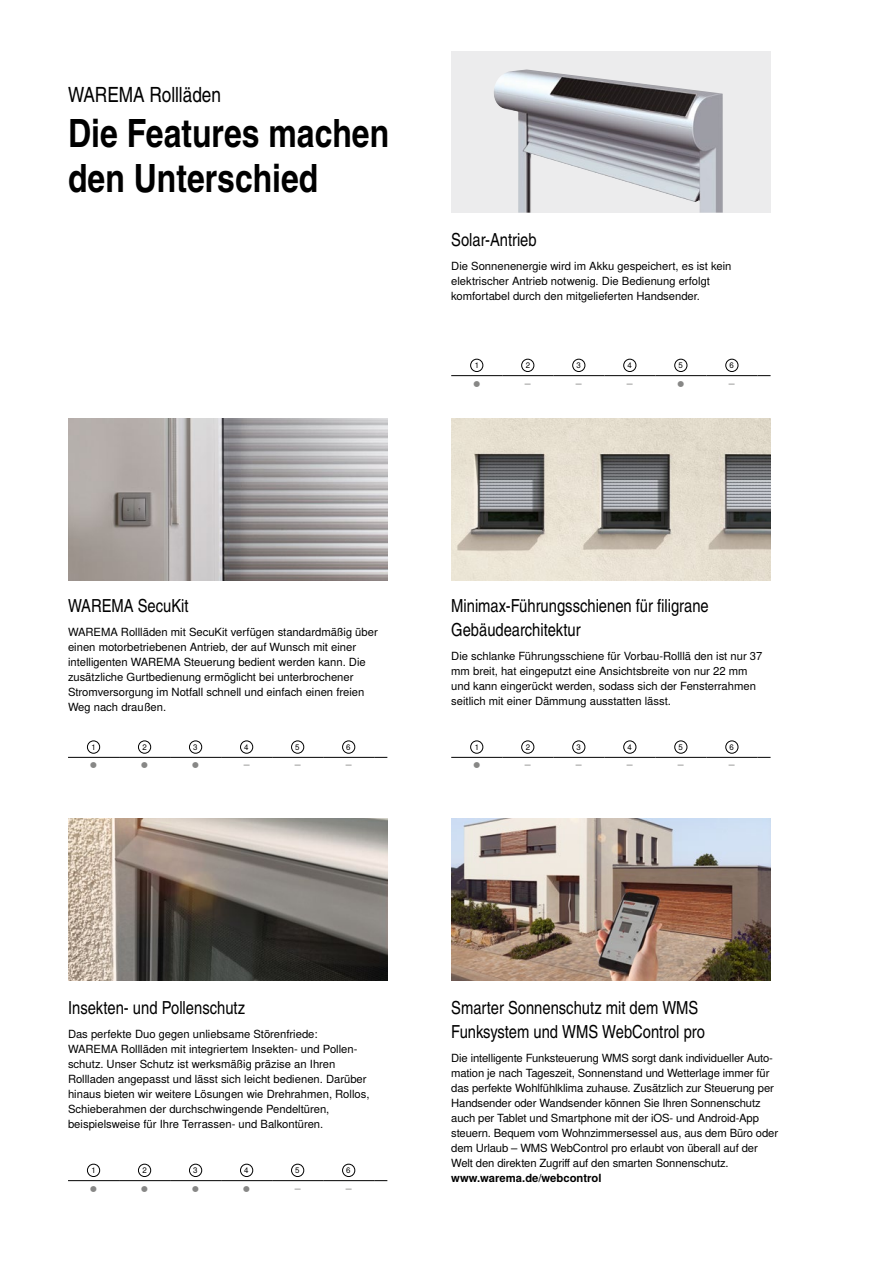
<style>
.page{position:relative;width:893px;height:1263px;background:#fff}
.page>*{position:absolute;margin:0;border:0;box-sizing:border-box;transform-origin:0 0}
.t1{font:700 39px/45px "Warema Nimbus Cnd";color:#000}
.t2{font:21px "Warema Nimbus Cnd";color:#000}
.t3{font:18px/24px "Warema Nimbus Cnd";color:#000}
.t4{font:11.25px/15px "Warema Nimbus";color:#000}
.t5{font:700 11.25px "Warema Nimbus";color:#000}
.t6{font:10.5px "Warema Nimbus";color:#878786}
.t7{font:7.8px "Warema Nimbus";color:#000}
</style>
<div class="page">
<img style="left:68px;top:419px;width:319px;height:161px">
<img style="left:451px;top:819px;width:320px;height:161px">
<img style="left:68px;top:819px;width:319px;height:161px">
<div style="left:451px;top:51px;width:320px;height:162px;background:#ececed"></div>
<img style="left:494px;top:70px;width:229px;height:143px">
<img style="left:451px;top:419px;width:320px;height:161px">
<hr style="left:68px;top:1180px;width:51px;height:1px;background:#000">
<hr style="left:119px;top:1180px;width:51px;height:1px;background:#000">
<hr style="left:170px;top:1180px;width:51px;height:1px;background:#000">
<hr style="left:221px;top:1180px;width:51px;height:1px;background:#000">
<hr style="left:272px;top:1180px;width:51px;height:1px;background:#000">
<hr style="left:323px;top:1180px;width:51px;height:1px;background:#000">
<svg style="left:374px;top:1180px;width:13px;height:1px"></svg>
<div style="left:87px;top:1164px;width:13px;height:13px;border:1px solid #000;border-radius:50%"></div>
<div style="left:138px;top:1164px;width:13px;height:13px;border:1px solid #000;border-radius:50%"></div>
<div style="left:189px;top:1164px;width:13px;height:13px;border:1px solid #000;border-radius:50%"></div>
<div style="left:240px;top:1164px;width:13px;height:13px;border:1px solid #000;border-radius:50%"></div>
<div style="left:291px;top:1164px;width:13px;height:13px;border:1px solid #000;border-radius:50%"></div>
<div style="left:342px;top:1164px;width:13px;height:13px;border:1px solid #000;border-radius:50%"></div>
<hr style="left:68px;top:757px;width:51px;height:1px;background:#000">
<hr style="left:119px;top:757px;width:51px;height:1px;background:#000">
<hr style="left:170px;top:757px;width:51px;height:1px;background:#000">
<hr style="left:221px;top:757px;width:51px;height:1px;background:#000">
<hr style="left:272px;top:757px;width:51px;height:1px;background:#000">
<hr style="left:323px;top:757px;width:51px;height:1px;background:#000">
<svg style="left:374px;top:757px;width:13px;height:1px"></svg>
<div style="left:87px;top:741px;width:13px;height:12px;border:1px solid #000;border-radius:50%"></div>
<div style="left:138px;top:741px;width:13px;height:12px;border:1px solid #000;border-radius:50%"></div>
<div style="left:189px;top:741px;width:13px;height:12px;border:1px solid #000;border-radius:50%"></div>
<div style="left:240px;top:741px;width:13px;height:12px;border:1px solid #000;border-radius:50%"></div>
<div style="left:291px;top:741px;width:13px;height:12px;border:1px solid #000;border-radius:50%"></div>
<div style="left:342px;top:741px;width:13px;height:12px;border:1px solid #000;border-radius:50%"></div>
<hr style="left:451px;top:757px;width:51px;height:1px;background:#000">
<hr style="left:502px;top:757px;width:51px;height:1px;background:#000">
<hr style="left:553px;top:757px;width:51px;height:1px;background:#000">
<hr style="left:604px;top:757px;width:51px;height:1px;background:#000">
<hr style="left:655px;top:757px;width:51px;height:1px;background:#000">
<hr style="left:706px;top:757px;width:51px;height:1px;background:#000">
<svg style="left:757px;top:757px;width:14px;height:1px"></svg>
<div style="left:470px;top:741px;width:13px;height:12px;border:1px solid #000;border-radius:50%"></div>
<div style="left:521px;top:741px;width:13px;height:12px;border:1px solid #000;border-radius:50%"></div>
<div style="left:572px;top:741px;width:13px;height:12px;border:1px solid #000;border-radius:50%"></div>
<div style="left:623px;top:741px;width:13px;height:12px;border:1px solid #000;border-radius:50%"></div>
<div style="left:674px;top:741px;width:13px;height:12px;border:1px solid #000;border-radius:50%"></div>
<div style="left:725px;top:741px;width:13px;height:12px;border:1px solid #000;border-radius:50%"></div>
<hr style="left:451px;top:375px;width:51px;height:1px;background:#000">
<hr style="left:502px;top:375px;width:51px;height:1px;background:#000">
<hr style="left:553px;top:375px;width:51px;height:1px;background:#000">
<hr style="left:604px;top:375px;width:51px;height:1px;background:#000">
<hr style="left:655px;top:375px;width:51px;height:1px;background:#000">
<hr style="left:706px;top:375px;width:51px;height:1px;background:#000">
<svg style="left:757px;top:375px;width:14px;height:1px"></svg>
<div style="left:470px;top:359px;width:13px;height:13px;border:1px solid #000;border-radius:50%"></div>
<div style="left:521px;top:359px;width:13px;height:13px;border:1px solid #000;border-radius:50%"></div>
<div style="left:572px;top:359px;width:13px;height:13px;border:1px solid #000;border-radius:50%"></div>
<div style="left:623px;top:359px;width:13px;height:13px;border:1px solid #000;border-radius:50%"></div>
<div style="left:674px;top:359px;width:13px;height:13px;border:1px solid #000;border-radius:50%"></div>
<div style="left:725px;top:359px;width:13px;height:13px;border:1px solid #000;border-radius:50%"></div>
<h2 class="t2" style="left:68px;top:82px;width:155px">WAREMA Rollläden</h2>
<h1 class="t1" style="left:68px;top:111px;width:323px">Die Features machen den Unterschied</h1>
<h3 class="t3" style="left:451px;top:228px;width:87px">Solar-Antrieb</h3>
<p class="t4" style="left:451px;top:259px;width:282px">Die Sonnenenergie wird im Akku gespeichert, es ist kein elektrischer Antrieb notwenig. Die Bedienung erfolgt komfortabel durch den mitgelieferten Handsender.</p>
<p class="t7" style="left:475px;top:361px;width:6px">1</p>
<p class="t7" style="left:526px;top:361px;width:6px">2</p>
<p class="t7" style="left:576px;top:361px;width:6px">3</p>
<p class="t7" style="left:627px;top:361px;width:6px">4</p>
<p class="t7" style="left:678px;top:361px;width:6px">5</p>
<p class="t7" style="left:729px;top:361px;width:6px">6</p>
<p class="t6" style="left:472px;top:377px;width:10px">●</p>
<p class="t6" style="left:525px;top:377px;width:7px">–</p>
<p class="t6" style="left:576px;top:377px;width:7px">–</p>
<p class="t6" style="left:627px;top:377px;width:7px">–</p>
<p class="t6" style="left:676px;top:377px;width:10px">●</p>
<p class="t6" style="left:729px;top:377px;width:7px">–</p>
<h3 class="t3" style="left:68px;top:594px;width:122px">WAREMA SecuKit</h3>
<p class="t4" style="left:68px;top:625px;width:311px">WAREMA Rollläden mit SecuKit verfügen standardmäßig über einen motorbetriebenen Antrieb, der auf Wunsch mit einer intelligenten WAREMA Steuerung bedient werden kann. Die zusätzliche Gurtbedienung ermöglicht bei unterbrochener Stromversorgung im Notfall schnell und einfach einen freien Weg nach draußen.</p>
<p class="t7" style="left:91px;top:742px;width:6px">1</p>
<p class="t7" style="left:142px;top:742px;width:6px">2</p>
<p class="t7" style="left:193px;top:742px;width:6px">3</p>
<p class="t7" style="left:244px;top:742px;width:6px">4</p>
<p class="t7" style="left:295px;top:742px;width:6px">5</p>
<p class="t7" style="left:346px;top:742px;width:6px">6</p>
<p class="t6" style="left:89px;top:758px;width:10px">●</p>
<p class="t6" style="left:140px;top:758px;width:10px">●</p>
<p class="t6" style="left:191px;top:758px;width:10px">●</p>
<p class="t6" style="left:244px;top:758px;width:7px">–</p>
<p class="t6" style="left:295px;top:758px;width:7px">–</p>
<p class="t6" style="left:346px;top:758px;width:7px">–</p>
<h3 class="t3" style="left:451px;top:594px;width:259px">Minimax-Führungsschienen für filigrane<br>Gebäudearchitektur</h3>
<p class="t4" style="left:451px;top:649px;width:313px">Die schlanke Führungsschiene für Vorbau-Rolllä den ist nur 37 mm breit, hat eingeputzt eine Ansichtsbreite von nur 22 mm und kann eingerückt werden, sodass sich der Fensterrahmen seitlich mit einer Dämmung ausstatten lässt.</p>
<p class="t7" style="left:475px;top:742px;width:6px">1</p>
<p class="t7" style="left:526px;top:742px;width:6px">2</p>
<p class="t7" style="left:576px;top:742px;width:6px">3</p>
<p class="t7" style="left:627px;top:742px;width:6px">4</p>
<p class="t7" style="left:678px;top:742px;width:6px">5</p>
<p class="t7" style="left:729px;top:742px;width:6px">6</p>
<p class="t6" style="left:472px;top:758px;width:10px">●</p>
<p class="t6" style="left:525px;top:758px;width:7px">–</p>
<p class="t6" style="left:576px;top:758px;width:7px">–</p>
<p class="t6" style="left:627px;top:758px;width:7px">–</p>
<p class="t6" style="left:678px;top:758px;width:7px">–</p>
<p class="t6" style="left:729px;top:758px;width:7px">–</p>
<h3 class="t3" style="left:68px;top:996px;width:179px">Insekten- und Pollenschutz</h3>
<p class="t4" style="left:68px;top:1027px;width:303px">Das perfekte Duo gegen unliebsame Störenfriede:<br>WAREMA Rollläden mit integriertem Insekten- und Pollen&shy;schutz. Unser Schutz ist werksmäßig präzise an Ihren Rollladen angepasst und lässt sich leicht bedienen. Darüber hinaus bieten wir weitere Lösungen wie Drehrahmen, Rollos, Schieberahmen der durchschwingende Pendeltüren, beispielsweise für Ihre Terrassen- und Balkontüren.</p>
<p class="t7" style="left:91px;top:1166px;width:6px">1</p>
<p class="t7" style="left:142px;top:1166px;width:6px">2</p>
<p class="t7" style="left:193px;top:1166px;width:6px">3</p>
<p class="t7" style="left:244px;top:1166px;width:6px">4</p>
<p class="t7" style="left:295px;top:1166px;width:6px">5</p>
<p class="t7" style="left:346px;top:1166px;width:6px">6</p>
<p class="t6" style="left:89px;top:1182px;width:10px">●</p>
<p class="t6" style="left:140px;top:1182px;width:10px">●</p>
<p class="t6" style="left:191px;top:1182px;width:10px">●</p>
<p class="t6" style="left:242px;top:1182px;width:10px">●</p>
<p class="t6" style="left:295px;top:1182px;width:7px">–</p>
<p class="t6" style="left:346px;top:1182px;width:7px">–</p>
<h3 class="t3" style="left:451px;top:996px;width:255px">Smarter Sonnenschutz mit dem WMS<br>Funksystem und WMS WebControl pro</h3>
<p class="t4" style="left:451px;top:1051px;width:328px">Die intelligente Funksteuerung WMS sorgt dank individueller Auto&shy;mation je nach Tageszeit, Sonnenstand und Wetterlage immer für das perfekte Wohlfühlklima zuhause. Zusätzlich zur Steuerung per Handsender oder Wandsender können Sie Ihren Sonnenschutz auch per Tablet und Smartphone mit der iOS- und Android-App steuern. Bequem vom Wohnzimmersessel aus, aus dem Büro oder dem Urlaub – WMS WebControl pro erlaubt von überall auf der Welt den direkten Zugriff auf den smarten Sonnenschutz.</p>
<p class="t5" style="left:451px;top:1171px;width:152px">www.warema.de/webcontrol</p>
</div>
